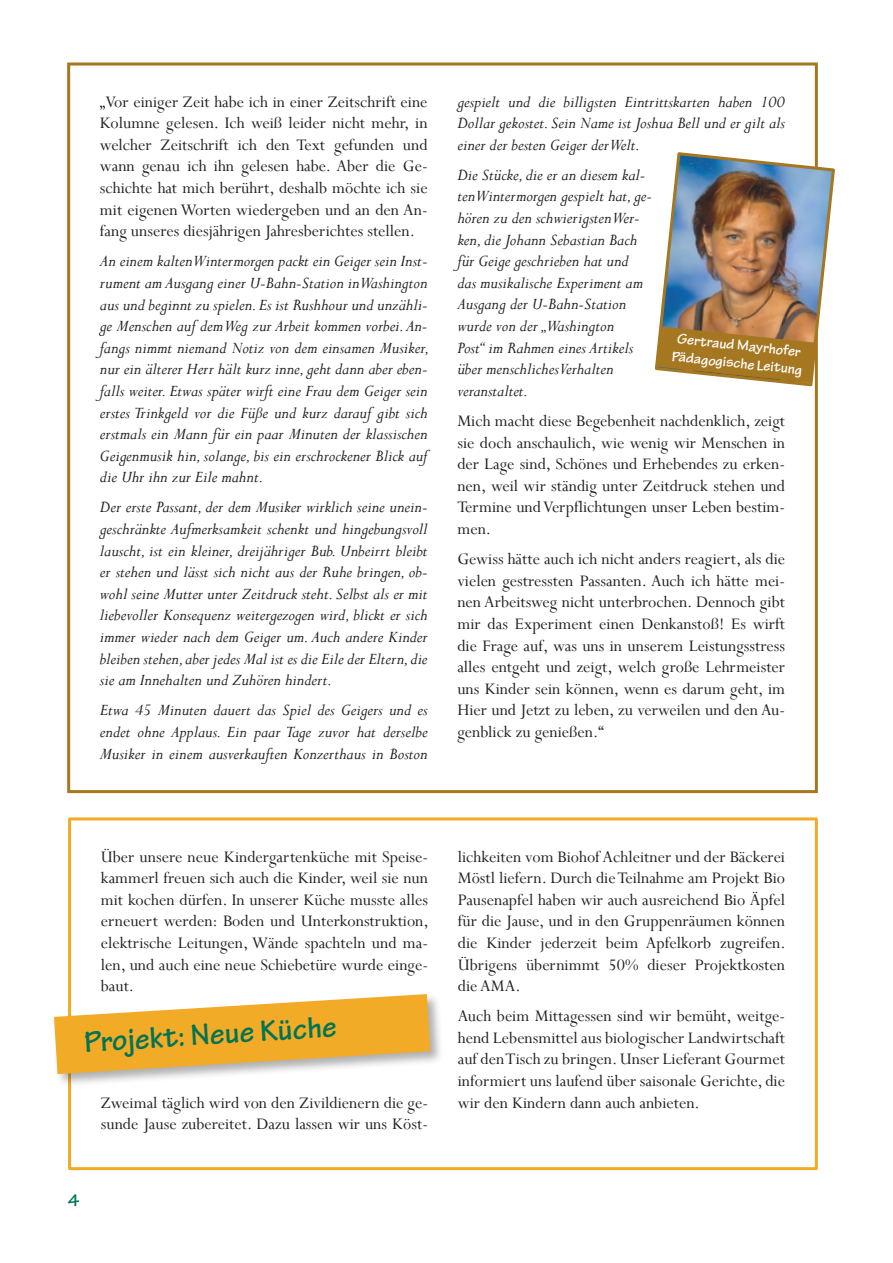
<style>
.page{position:relative;width:893px;height:1263px;background:#fff}
.page>*{position:absolute;margin:0;border:0;box-sizing:border-box;transform-origin:0 0}
.t1{font:700 31.5px "Tekton Pro";color:#027353}
.t2{font:18px/21.6px "Perpetua";color:#231f20;text-align:justify}
.t3{font:italic 18px/21.6px "Perpetua";color:#231f20;text-align:justify}
.t4{font:700 18px "Tekton Pro";color:#027353}
.t5{font:700 15px/18px "Tekton Pro";color:#fff}
</style>
<div class="page">
<img style="left:654px;top:150px;width:181px;height:238px">
<div style="left:68px;top:817px;width:750px;height:353px;border:3px solid #f2ab27"></div>
<div style="left:52px;top:992px;width:392px;height:95px;background:#231f20;opacity:.36"></div>
<svg style="left:54px;top:994px;width:376px;height:80px"></svg>
<p class="t2" style="left:100px;top:90px;width:329px">„Vor einiger Zeit habe ich in einer Zeitschrift eine Kolumne gelesen. Ich weiß leider nicht mehr, in welcher Zeitschrift ich den Text gefunden und wann genau ich ihn gelesen habe. Aber die Ge&shy;schichte hat mich berührt, deshalb möchte ich sie mit eigenen Worten wiedergeben und an den An&shy;fang unseres diesjährigen Jahresberichtes stellen.</p>
<p class="t3" style="left:100px;top:250px;width:331px">An einem kalten Wintermorgen packt ein Geiger sein Inst&shy;rument am Ausgang einer U-Bahn-Station in Washington aus und beginnt zu spielen. Es ist Rushhour und unzähli&shy;ge Menschen auf dem Weg zur Arbeit kommen vorbei. An&shy;fangs nimmt niemand Notiz von dem einsamen Musiker, nur ein älterer Herr hält kurz inne, geht dann aber eben&shy;falls weiter. Etwas später wirft eine Frau dem Geiger sein erstes Trinkgeld vor die Füße und kurz darauf gibt sich erstmals ein Mann für ein paar Minuten der klassischen Geigenmusik hin, solange, bis ein erschrockener Blick auf die Uhr ihn zur Eile mahnt.</p>
<p class="t3" style="left:100px;top:496px;width:329px">Der erste Passant, der dem Musiker wirklich seine unein&shy;geschränkte Aufmerksamkeit schenkt und hingebungsvoll lauscht, ist ein kleiner, dreijähriger Bub. Unbeirrt bleibt er stehen und lässt sich nicht aus der Ruhe bringen, ob&shy;wohl seine Mutter unter Zeitdruck steht. Selbst als er mit liebevoller Konsequenz weitergezogen wird, blickt er sich immer wieder nach dem Geiger um. Auch andere Kinder bleiben stehen, aber jedes Mal ist es die Eile der Eltern, die sie am Innehalten und Zuhören hindert.</p>
<p class="t3" style="left:100px;top:699px;width:329px">Etwa 45 Minuten dauert das Spiel des Geigers und es endet ohne Applaus. Ein paar Tage zuvor hat derselbe Musiker in einem ausverkauften Konzerthaus in Boston</p>
<p class="t3" style="left:457px;top:90px;width:329px">gespielt und die billigsten Eintrittskarten haben 100<br>Dollar gekostet. Sein Name ist Joshua Bell und er gilt als einer der besten Geiger der Welt.</p>
<p class="t3" style="left:457px;top:163px;width:196px;text-align:left">Die Stücke, die er an diesem kal&shy;ten Wintermorgen gespielt hat, ge&shy;hören zu den schwierigsten Wer&shy;ken, die Johann Sebastian Bach für Geige geschrieben hat und<br>das musikalische Experiment am<br>Ausgang der U-Bahn-Station wurde von der „Washington<br>Post“ im Rahmen eines Artikels über menschliches Verhalten veranstaltet.</p>
<p class="t2" style="left:457px;top:410px;width:329px">Mich macht diese Begebenheit nachdenklich, zeigt sie doch anschaulich, wie wenig wir Menschen in der Lage sind, Schönes und Erhebendes zu erken&shy;nen, weil wir ständig unter Zeitdruck stehen und Termine und Verpflichtungen unser Leben bestim&shy;men.</p>
<p class="t2" style="left:457px;top:548px;width:329px">Gewiss hätte auch ich nicht anders reagiert, als die vielen gestressten Passanten. Auch ich hätte mei&shy;nen Arbeitsweg nicht unterbrochen. Dennoch gibt mir das Experiment einen Denkanstoß! Es wirft die Frage auf, was uns in unserem Leistungsstress alles entgeht und zeigt, welch große Lehrmeister uns Kinder sein können, wenn es darum geht, im Hier und Jetzt zu leben, zu verweilen und den Au&shy;genblick zu genießen.“</p>
<p class="t5" style="left:675px;top:329px;width:132px;rotate:6deg">Gertraud Mayrhofer<br>Pädagogische Leitung</p>
<p class="t2" style="left:101px;top:845px;width:329px">Über unsere neue Kindergartenküche mit Speise&shy;kammerl freuen sich auch die Kinder, weil sie nun mit kochen dürfen. In unserer Küche musste alles erneuert werden: Boden und Unterkonstruktion, elektrische Leitungen, Wände spachteln und ma&shy;len, und auch eine neue Schiebetüre wurde einge&shy;baut.</p>
<h1 class="t1" style="left:83px;top:1022px;width:254px;rotate:-3deg">Projekt: Neue Küche</h1>
<p class="t2" style="left:101px;top:1091px;width:329px">Zweimal täglich wird von den Zivildienern die ge&shy;sunde Jause zubereitet. Dazu lassen wir uns Köst-</p>
<p class="t4" style="left:68px;top:1190px;width:13px">4</p>
<p class="t2" style="left:458px;top:845px;width:329px">lichkeiten vom Biohof Achleitner und der Bäckerei Möstl liefern. Durch die Teilnahme am Projekt Bio Pausenapfel haben wir auch ausreichend Bio Äpfel für die Jause, und in den Gruppenräumen können die Kinder jederzeit beim Apfelkorb zugreifen.<br>Übrigens übernimmt 50% dieser Projektkosten die AMA.</p>
<p class="t2" style="left:458px;top:1005px;width:329px">Auch beim Mittagessen sind wir bemüht, weitge&shy;hend Lebensmittel aus biologischer Landwirtschaft auf den Tisch zu bringen. Unser Lieferant Gourmet informiert uns laufend über saisonale Gerichte, die wir den Kindern dann auch anbieten.</p>
</div>
